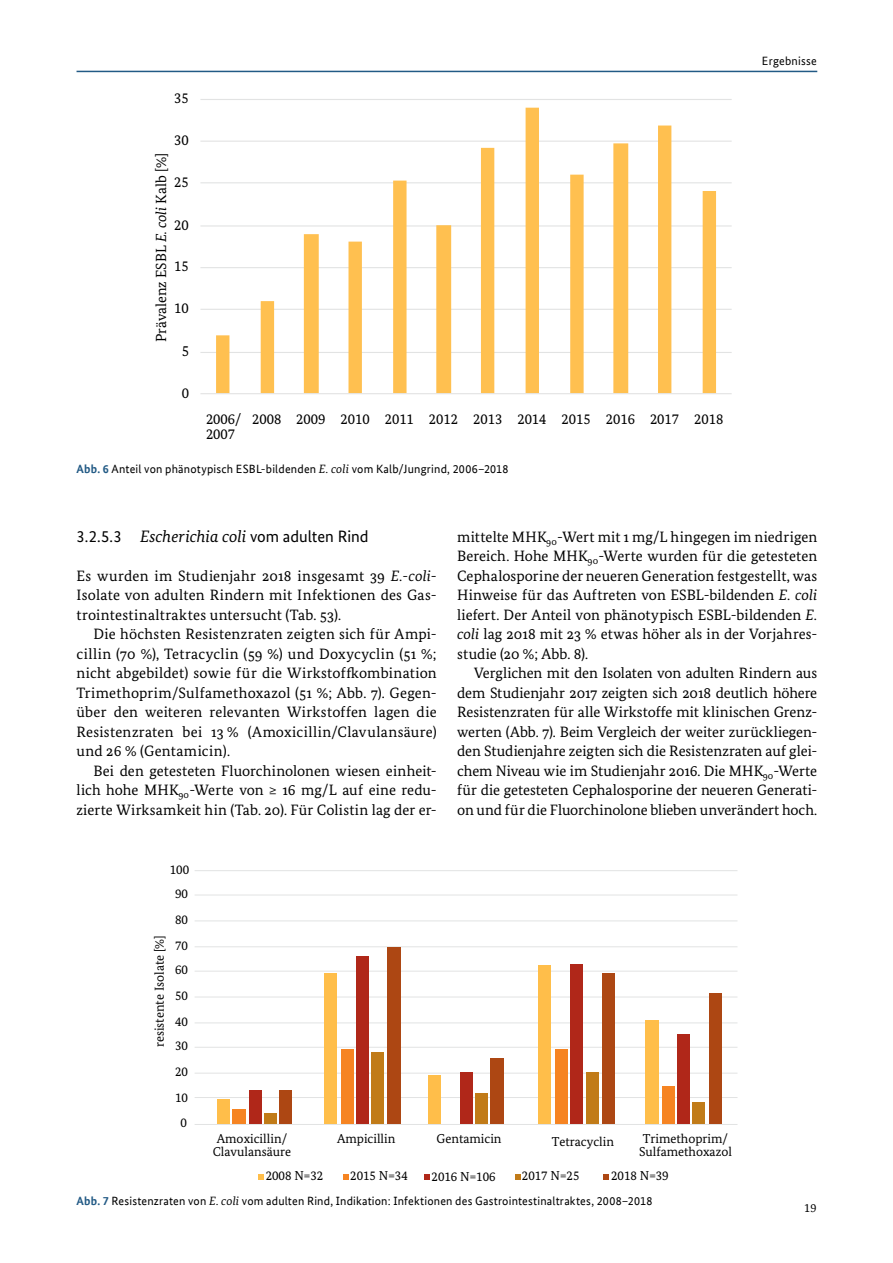
<style>
.page{position:relative;width:893px;height:1263px;background:#fff}
.page>*{position:absolute;margin:0;border:0;box-sizing:border-box;transform-origin:0 0}
.t1{font:16.5px "Bundes Sans";color:#000}
.t2{font:15px/19.5px "Bundes Serif";letter-spacing:.005em;color:#000;text-align:justify}
.t3{font:14.7px "Bundes Serif";color:#000}
.t4{font:14.55px/15px "Bundes Serif";color:#000}
.t5{font:12.9px/12.9px "Bundes Serif";color:#000;text-align:center}
.t6{font:12px "Bundes Sans Office";letter-spacing:.015em;color:#000}
.t7{font:12px "Bundes Sans";letter-spacing:.02em;color:#000}
.t8{font:12px "Bundes Serif Office";color:#000}
.s1{font-style:italic}
.s2{font-weight:700;color:#225a85}
.s3{font-family:"Bundes Serif";font-style:italic}
</style>
<div class="page">
<hr style="left:77px;top:71px;width:740px;height:1px;background:#225a85">
<hr style="left:200px;top:352px;width:532px;height:1px;background:#e2e3e3">
<hr style="left:200px;top:309px;width:532px;height:1px;background:#e2e3e3">
<hr style="left:200px;top:267px;width:532px;height:1px;background:#e2e3e3">
<hr style="left:200px;top:225px;width:532px;height:2px;background:#e2e3e3">
<hr style="left:200px;top:182px;width:532px;height:1px;background:#e2e3e3">
<hr style="left:200px;top:141px;width:532px;height:1px;background:#e2e3e3">
<hr style="left:200px;top:99px;width:532px;height:1px;background:#e2e3e3">
<svg style="left:216px;top:108px;width:500px;height:285px"></svg>
<hr style="left:200px;top:393px;width:532px;height:1px;background:#e2e3e3">
<svg style="left:258px;top:1174px;width:5px;height:5px"></svg>
<svg style="left:344px;top:1174px;width:5px;height:5px"></svg>
<svg style="left:425px;top:1175px;width:5px;height:5px"></svg>
<svg style="left:515px;top:1174px;width:5px;height:5px"></svg>
<svg style="left:604px;top:1174px;width:5px;height:5px"></svg>
<hr style="left:195px;top:1097px;width:542px;height:1px;background:#e2e3e3">
<hr style="left:195px;top:1073px;width:542px;height:1px;background:#e2e3e3">
<hr style="left:195px;top:1047px;width:542px;height:1px;background:#e2e3e3">
<hr style="left:195px;top:1022px;width:542px;height:1px;background:#e2e3e3">
<hr style="left:195px;top:996px;width:542px;height:1px;background:#e2e3e3">
<hr style="left:195px;top:971px;width:542px;height:1px;background:#e2e3e3">
<hr style="left:195px;top:946px;width:542px;height:1px;background:#e2e3e3">
<hr style="left:195px;top:920px;width:542px;height:1px;background:#e2e3e3">
<hr style="left:195px;top:894px;width:542px;height:1px;background:#e2e3e3">
<hr style="left:195px;top:870px;width:542px;height:1px;background:#e2e3e3">
<div style="left:217px;top:1100px;width:13px;height:24px;background:#ffbe4a"></div>
<div style="left:233px;top:1109px;width:13px;height:15px;background:#f68422"></div>
<div style="left:249px;top:1091px;width:12px;height:33px;background:#b02719"></div>
<div style="left:265px;top:1113px;width:12px;height:11px;background:#c17b18"></div>
<div style="left:280px;top:1091px;width:12px;height:33px;background:#ad4713"></div>
<div style="left:645px;top:1020px;width:14px;height:104px;background:#ffbe4a"></div>
<div style="left:662px;top:1086px;width:12px;height:38px;background:#f68422"></div>
<div style="left:677px;top:1034px;width:13px;height:90px;background:#b02719"></div>
<div style="left:693px;top:1103px;width:12px;height:21px;background:#c17b18"></div>
<div style="left:709px;top:993px;width:13px;height:131px;background:#ad4713"></div>
<div style="left:539px;top:966px;width:12px;height:158px;background:#ffbe4a"></div>
<div style="left:556px;top:1049px;width:12px;height:75px;background:#f68422"></div>
<div style="left:571px;top:964px;width:12px;height:160px;background:#b02719"></div>
<div style="left:586px;top:1072px;width:12px;height:52px;background:#c17b18"></div>
<div style="left:603px;top:973px;width:12px;height:151px;background:#ad4713"></div>
<div style="left:428px;top:1075px;width:12px;height:49px;background:#ffbe4a"></div>
<div style="left:460px;top:1072px;width:12px;height:52px;background:#b02719"></div>
<div style="left:475px;top:1094px;width:13px;height:30px;background:#c17b18"></div>
<div style="left:491px;top:1059px;width:13px;height:65px;background:#ad4713"></div>
<div style="left:324px;top:973px;width:13px;height:151px;background:#ffbe4a"></div>
<div style="left:341px;top:1049px;width:12px;height:75px;background:#f68422"></div>
<div style="left:356px;top:957px;width:13px;height:167px;background:#b02719"></div>
<div style="left:372px;top:1052px;width:12px;height:72px;background:#c17b18"></div>
<div style="left:387px;top:947px;width:14px;height:177px;background:#ad4713"></div>
<hr style="left:195px;top:1124px;width:542px;height:1px;background:#e2e3e3">
<p class="t3" style="left:174px;top:89px;width:16px">35</p>
<p class="t3" style="left:174px;top:131px;width:16px">30</p>
<p class="t3" style="left:152px;top:342px;width:191px;rotate:-90deg">Prävalenz ESBL <span class="s1">E. coli</span> Kalb [%]</p>
<p class="t3" style="left:174px;top:173px;width:16px">25</p>
<p class="t3" style="left:174px;top:216px;width:16px">20</p>
<p class="t3" style="left:174px;top:257px;width:16px">15</p>
<p class="t3" style="left:174px;top:299px;width:16px">10</p>
<p class="t2" style="left:182px;top:341px;width:9px">5</p>
<p class="t3" style="left:182px;top:384px;width:9px">0</p>
<p class="t4" style="left:206px;top:411px;width:37px">2006/<br>2007</p>
<p class="t4" style="left:252px;top:411px;width:473px">2008 2009 2010 2011 2012 2013 2014 2015 2016 2017 2018</p>
<p class="t6" style="left:77px;top:462px;width:433px"><span class="s2">Abb. 6</span> Anteil von phänotypisch ESBL-bildenden <span class="s3">E. coli</span> vom Kalb/Jungrind, 2006–2018</p>
<p class="t7" style="left:762px;top:53px;width:56px">Ergebnisse</p>
<h5 class="t1" style="left:77px;top:526px;width:294px">3.2.5.3 <span class="s3">Escherichia coli</span> vom adulten Rind</h5>
<p class="t2" style="left:77px;top:565px;width:362px;text-align:left">Es wurden im Studienjahr 2018 insgesamt 39 <span class="s1">E.-coli</span>-<br>Isolate von adulten Rindern mit Infektionen des Gas&shy;trointestinaltraktes untersucht (Tab. 53).</p>
<p class="t2" style="left:77px;top:624px;width:362px;text-indent:17px">Die höchsten Resistenzraten zeigten sich für Ampi&shy;cillin (70 %), Tetracyclin (59 %) und Doxycyclin (51 %; nicht abgebildet) sowie für die Wirkstoffkombination Trimethoprim/Sulfamethoxazol (51 %; Abb. 7). Gegen&shy;über den weiteren relevanten Wirkstoffen lagen die Resistenzraten bei 13 % (Amoxicillin/Clavulansäure) und 26 % (Gentamicin).</p>
<p class="t2" style="left:77px;top:760px;width:362px;text-indent:17px">Bei den getesteten Fluorchinolonen wiesen einheit&shy;lich hohe MHK<sub>90</sub>-Werte von ≥ 16 mg/L auf eine redu&shy;zierte Wirksamkeit hin (Tab. 20). Für Colistin lag der er-</p>
<p class="t5" style="left:170px;top:862px;width:21px">100</p>
<p class="t5" style="left:175px;top:887px;width:14px">90</p>
<p class="t5" style="left:153px;top:1047px;width:113px;rotate:-90deg">resistente Isolate [%]</p>
<p class="t5" style="left:175px;top:913px;width:14px">80</p>
<p class="t5" style="left:175px;top:939px;width:14px">70</p>
<p class="t5" style="left:175px;top:963px;width:14px">60</p>
<p class="t5" style="left:175px;top:989px;width:14px">50</p>
<p class="t5" style="left:175px;top:1015px;width:14px">40</p>
<p class="t5" style="left:175px;top:1039px;width:14px">30</p>
<p class="t5" style="left:175px;top:1065px;width:14px">20</p>
<p class="t5" style="left:175px;top:1091px;width:14px">10</p>
<p class="t5" style="left:181px;top:1115px;width:8px">0</p>
<p class="t2" style="left:457px;top:526px;width:362px">mittelte MHK<sub>90</sub>-Wert mit 1 mg/L hingegen im niedrigen Bereich. Hohe MHK<sub>90</sub>-Werte wurden für die getesteten Cephalosporine der neueren Generation festgestellt, was Hinweise für das Auftreten von ESBL-bildenden <span class="s1">E. coli </span>liefert. Der Anteil von phänotypisch ESBL-bildenden <span class="s1">E. coli</span> lag 2018 mit 23 % etwas höher als in der Vorjahres&shy;studie (20 %; Abb. 8).</p>
<p class="t2" style="left:457px;top:663px;width:362px;text-align:left;text-indent:17px">Verglichen mit den Isolaten von adulten Rindern aus dem Studienjahr 2017 zeigten sich 2018 deutlich höhere Resistenzraten für alle Wirkstoffe mit klinischen Grenz&shy;werten (Abb. 7). Beim Vergleich der weiter zurückliegen&shy;den Studienjahre zeigten sich die Resistenzraten auf glei&shy;chem Niveau wie im Studienjahr 2016. Die MHK<sub>90</sub>-Werte für die getesteten Cephalosporine der neueren Generati&shy;on und für die Fluorchinolone blieben unverändert hoch.</p>
<p class="t5" style="left:213px;top:1132px;width:80px">Amoxicillin/<br>Clavulansäure</p>
<p class="t5" style="left:337px;top:1132px;width:60px">Ampicillin</p>
<p class="t5" style="left:437px;top:1132px;width:66px">Gentamicin</p>
<p class="t5" style="left:552px;top:1135px;width:64px">Tetracyclin</p>
<p class="t5" style="left:639px;top:1132px;width:94px">Trimethoprim/<br>Sulfamethoxazol</p>
<p class="t5" style="left:266px;top:1169px;width:59px">2008 N=32</p>
<p class="t5" style="left:350px;top:1169px;width:59px">2015 N=34</p>
<p class="t5" style="left:432px;top:1170px;width:66px">2016 N=106</p>
<p class="t5" style="left:522px;top:1169px;width:59px">2017 N=25</p>
<p class="t5" style="left:611px;top:1169px;width:59px">2018 N=39</p>
<p class="t6" style="left:77px;top:1194px;width:577px"><span class="s2">Abb. 7</span> Resistenzraten von <span class="s3">E. coli</span> vom adulten Rind, Indikation: Infektionen des Gastrointestinaltraktes, 2008–2018</p>
<p class="t8" style="left:804px;top:1201px;width:14px">19</p>
</div>
